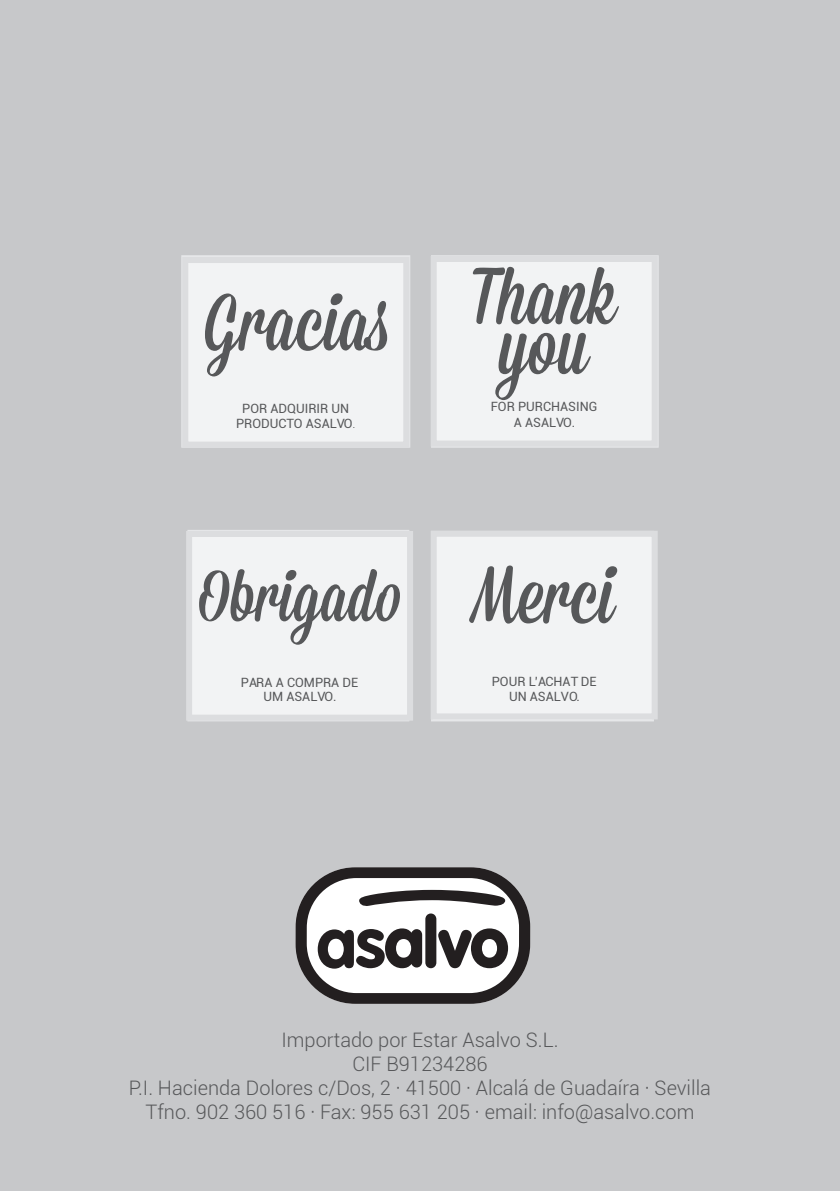
<style>
.page{position:relative;width:840px;height:1191px;background:#fff}
.page>*{position:absolute;margin:0;border:0;box-sizing:border-box;transform-origin:0 0}
.t1{font:80px "Mission Script";color:#57585a}
.t2{font:300 20px/24px "Roboto";color:#57585a;text-align:center}
.t3{font:12.8px/15.4px "Roboto";color:#57585a;text-align:center}
.s1{font-weight:300}
</style>
<div class="page">
<div style="left:0;top:0;width:839px;height:1191px;background:#c7c8ca"></div>
<div style="left:181px;top:255px;width:229px;height:193px;background:#f2f3f4;border:2px solid #e6e7e9"></div>
<div style="left:431px;top:255px;width:227px;height:193px;background:#f2f3f4;border:2px solid #e6e7e9"></div>
<div style="left:431px;top:531px;width:222px;height:190px;background:#f2f3f4;border:2px solid #e6e7e9"></div>
<div style="left:187px;top:530px;width:222px;height:191px;background:#f2f3f4;border:2px solid #e6e7e9"></div>
<div style="left:430px;top:256px;width:227px;height:190px;border:6px solid #dcdddf"></div>
<svg style="left:495px;top:333px;width:95px;height:67px"></svg>
<div style="left:430px;top:531px;width:227px;height:188px;border:6px solid #dcdddf"></div>
<svg style="left:469px;top:565px;width:148px;height:58px"></svg>
<div style="left:182px;top:257px;width:227px;height:190px;border:6px solid #dcdddf"></div>
<svg style="left:205px;top:293px;width:182px;height:83px"></svg>
<div style="left:186px;top:531px;width:227px;height:189px;border:6px solid #dcdddf"></div>
<svg style="left:199px;top:569px;width:201px;height:75px"></svg>
<svg style="left:295px;top:867px;width:235px;height:136px;background:#a09e9f"></svg>
<h1 class="t1" style="left:471px;top:248px;width:147px">Thank</h1>
<p class="t3" style="left:236px;top:400px;width:121px">POR ADQUIRIR UN<br>PRODUCTO ASALVO<span class="s1">.</span></p>
<p class="t3" style="left:490px;top:399px;width:108px">FOR PURCHASING<br>A ASALVO.</p>
<p class="t3" style="left:241px;top:674px;width:119px;line-height:14px">PARA A COMPRA DE<br>UM ASALVO.</p>
<p class="t3" style="left:491px;top:673px;width:106px">POUR L’ACHAT DE<br>UN ASALVO.</p>
<p class="t2" style="left:129px;top:1027px;width:583px">Importado por Estar Asalvo S.L.<br>CIF B91234286<br>P.I. Hacienda Dolores c/Dos, 2 · 41500 · Alcalá de Guadaíra · Sevilla Tfno. 902 360 516 · Fax: 955 631 205 · email: info@asalvo.com</p>
</div>
